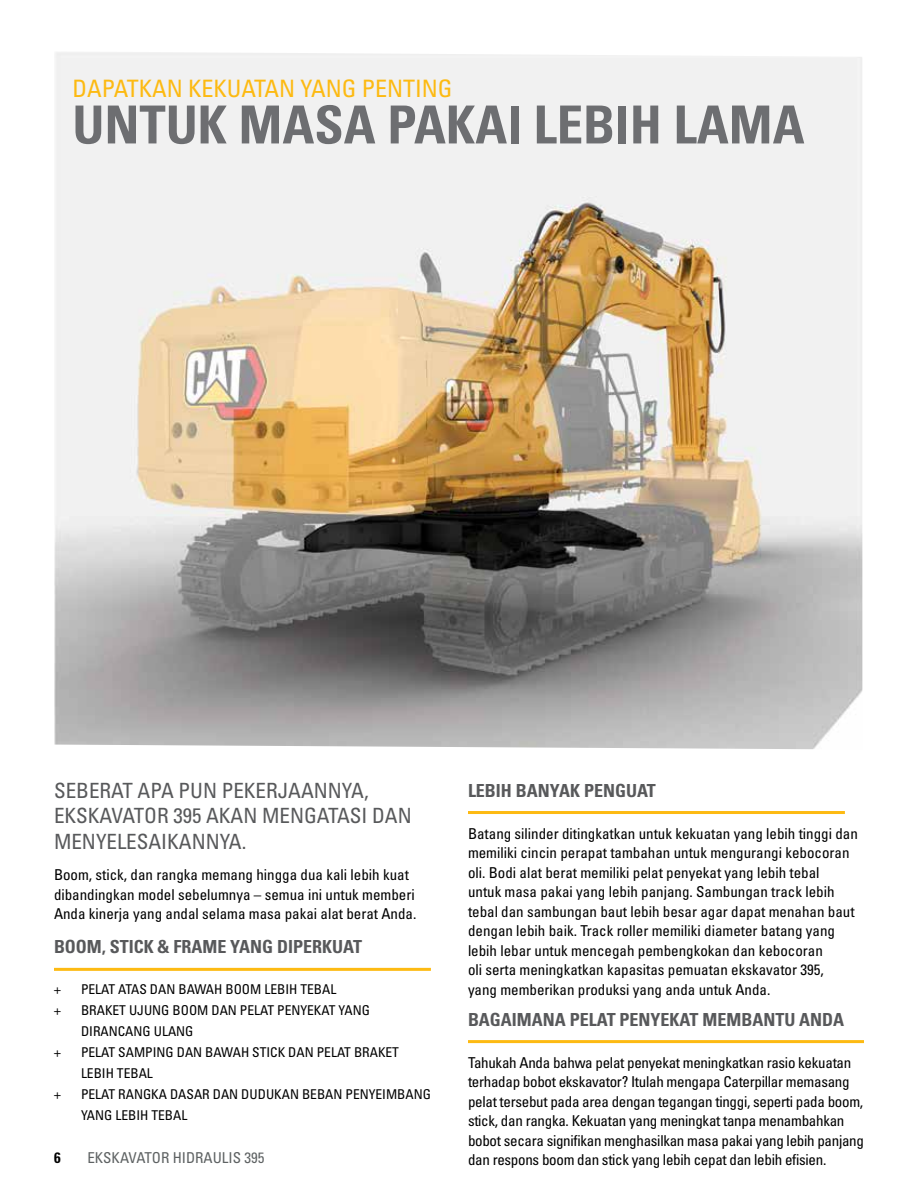
<style>
.page{position:relative;width:918px;height:1188px;background:#fff}
.page>*{position:absolute;margin:0;border:0;box-sizing:border-box;transform-origin:0 0}
.t1{font:52.5px "Univers LTCYR 67 Bold Cond";color:#6d6e71}
.t2{font:condensed 24px "Univers LTCYR 57";color:#fdba12}
.t3{font:condensed 21px/25.5px "Univers LTCYR 57";color:#58595b}
.t4{font:18px "Univers LTCYR 67 Bold Cond";color:#58595b}
.t5{font:condensed 15px/19.5px "Univers LTCYR 57";color:#000}
.t6{font:condensed 15px/19.5px "Univers LTCYR 57";letter-spacing:-.02em;color:#000}
.t7{font:condensed 15px "Univers LTCYR 57";color:#5e6263}
.t8{font:15px "Univers LTCYR 67 Bold Cond";color:#000}
.t9{font:condensed 13.5px/21px "Univers LTCYR 57";color:#000}
</style>
<div class="page">
<img style="left:54px;top:52px;width:808px;height:697px">
<hr style="left:54px;top:968px;width:377px;height:3px;background:#fdba12">
<hr style="left:468px;top:811px;width:377px;height:3px;background:#fdba12">
<hr style="left:468px;top:1040px;width:396px;height:3px;background:#fdba12">
<h2 class="t2" style="left:72px;top:73px;width:382px">DAPATKAN KEKUATAN YANG PENTING</h2>
<h1 class="t1" style="left:72px;top:93px;width:734px">UNTUK MASA PAKAI LEBIH LAMA</h1>
<h3 class="t3" style="left:54px;top:777px;width:359px">SEBERAT APA PUN PEKERJAANNYA,<br>EKSKAVATOR 395 AKAN MENGATASI DAN<br>MENYELESAIKANNYA.</h3>
<p class="t5" style="left:54px;top:865px;width:364px">Boom, stick, dan rangka memang hingga dua kali lebih kuat dibandingkan model sebelumnya – semua ini untuk memberi<br>Anda kinerja yang andal selama masa pakai alat berat Anda.</p>
<p class="t4" style="left:54px;top:936px;width:310px">BOOM, STICK &amp; FRAME YANG DIPERKUAT</p>
<p class="t9" style="left:54px;top:979px;width:8px">+</p>
<p class="t9" style="left:81px;top:979px;width:257px">PELAT ATAS DAN BAWAH BOOM LEBIH TEBAL</p>
<p class="t9" style="left:54px;top:1000px;width:8px">+</p>
<p class="t9" style="left:81px;top:1000px;width:290px">BRAKET UJUNG BOOM DAN PELAT PENYEKAT YANG<br>DIRANCANG ULANG</p>
<p class="t9" style="left:54px;top:1042px;width:8px">+</p>
<p class="t9" style="left:81px;top:1042px;width:320px">PELAT SAMPING DAN BAWAH STICK DAN PELAT BRAKET<br>LEBIH TEBAL</p>
<p class="t9" style="left:54px;top:1084px;width:8px">+</p>
<p class="t9" style="left:81px;top:1084px;width:352px">PELAT RANGKA DASAR DAN DUDUKAN BEBAN PENYEIMBANG<br>YANG LEBIH TEBAL</p>
<p class="t8" style="left:54px;top:1148px;width:8px">6</p>
<p class="t7" style="left:87px;top:1148px;width:178px">EKSKAVATOR HIDRAULIS 395</p>
<p class="t4" style="left:468px;top:779px;width:189px">LEBIH BANYAK PENGUAT</p>
<p class="t5" style="left:468px;top:823px;width:391px">Batang silinder ditingkatkan untuk kekuatan yang lebih tinggi dan memiliki cincin perapat tambahan untuk mengurangi kebocoran oli. Bodi alat berat memiliki pelat penyekat yang lebih tebal<br>untuk masa pakai yang lebih panjang. Sambungan track lebih tebal dan sambungan baut lebih besar agar dapat menahan baut dengan lebih baik. Track roller memiliki diameter batang yang lebih lebar untuk mencegah pembengkokan dan kebocoran<br>oli serta meningkatkan kapasitas pemuatan ekskavator 395,<br>yang memberikan produksi yang anda untuk Anda.</p>
<p class="t4" style="left:468px;top:1008px;width:378px">BAGAIMANA PELAT PENYEKAT MEMBANTU ANDA</p>
<p class="t6" style="left:468px;top:1052px;width:398px">Tahukah Anda bahwa pelat penyekat meningkatkan rasio kekuatan terhadap bobot ekskavator? Itulah mengapa Caterpillar memasang pelat tersebut pada area dengan tegangan tinggi, seperti pada boom, stick, dan rangka. Kekuatan yang meningkat tanpa menambahkan bobot secara signifikan menghasilkan masa pakai yang lebih panjang dan respons boom dan stick yang lebih cepat dan lebih efisien.</p>
</div>
